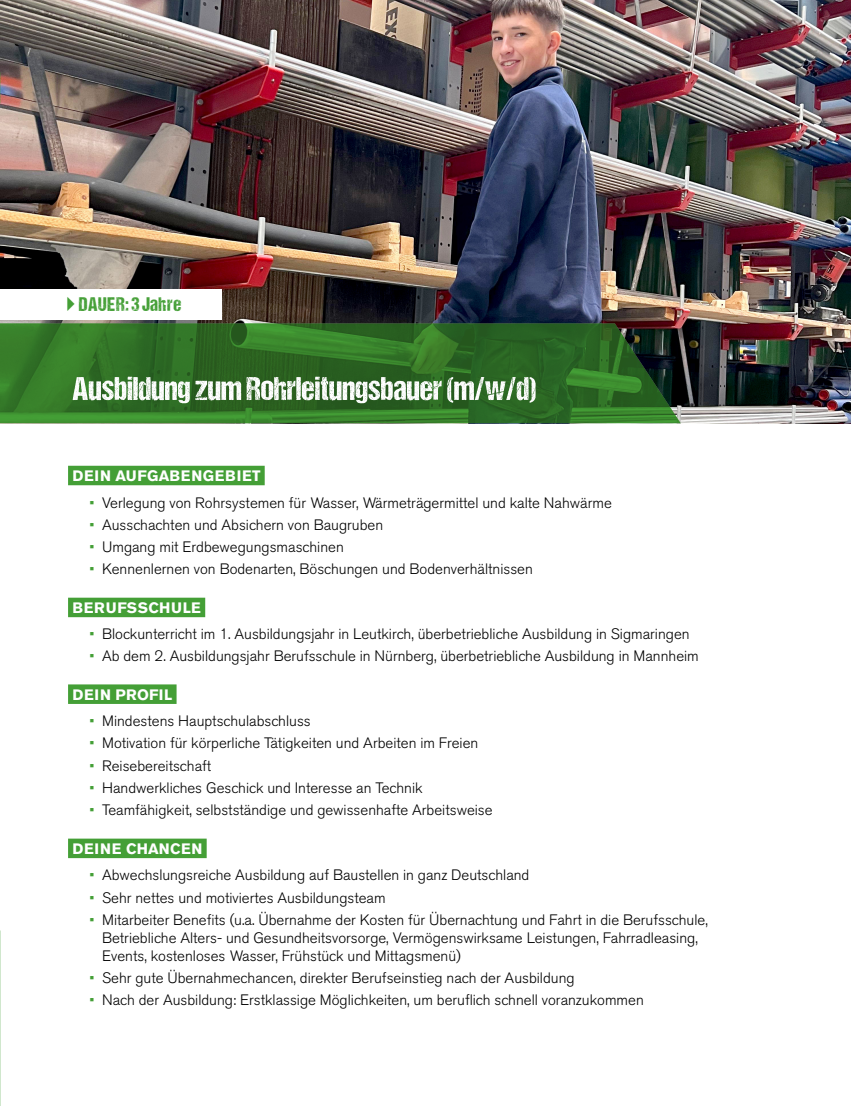
<style>
.page{position:relative;width:851px;height:1106px;background:#fff}
.page>*{position:absolute;margin:0;border:0;box-sizing:border-box;transform-origin:0 0}
.t1{font:19.65px "DCC Ash";letter-spacing:.04em;color:#449f36}
.t2{font:300 15px/18px "Akzidenz Grotesk Pro";color:#000}
.t3{font:700 15px "Akzidenz Grotesk Pro";letter-spacing:.05em;color:#fff}
.s1{color:#449f36}
</style>
<div class="page">
<img style="left:0;top:0;width:850px;height:423px">
<div style="left:68px;top:466px;width:197px;height:19px;background:#449f36"></div>
<div style="left:68px;top:597px;width:137px;height:20px;background:#449f36"></div>
<div style="left:68px;top:684px;width:108px;height:20px;background:#449f36"></div>
<div style="left:68px;top:838px;width:139px;height:20px;background:#449f36"></div>
<svg style="left:0;top:323px;width:680px;height:100px"></svg>
<svg style="left:73px;top:376px;width:462px;height:27px"></svg>
<div style="left:0;top:289px;width:221px;height:30px;background:#fff"></div>
<h1 class="t1" style="left:79px;top:294px;width:104px">DAUER: 3 Jahre</h1>
<p class="t3" style="left:72px;top:466px;width:189px">DEIN AUFGABENGEBIET</p>
<p class="t2" style="left:89px;top:493px;width:524px"><span class="s1">•</span> Verlegung von Rohrsystemen für Wasser, Wärmeträgermittel und kalte Nahwärme</p>
<p class="t2" style="left:89px;top:515px;width:295px"><span class="s1">•</span> Ausschachten und Absichern von Baugruben</p>
<p class="t2" style="left:89px;top:538px;width:256px"><span class="s1">•</span> Umgang mit Erdbewegungsmaschinen</p>
<p class="t2" style="left:89px;top:560px;width:445px"><span class="s1">•</span> Kennenlernen von Bodenarten, Böschungen und Bodenverhältnissen</p>
<p class="t3" style="left:72px;top:598px;width:130px">BERUFSSCHULE</p>
<p class="t2" style="left:89px;top:625px;width:601px"><span class="s1">•</span> Blockunterricht im 1. Ausbildungsjahr in Leutkirch, überbetriebliche Ausbildung in Sigmaringen</p>
<p class="t2" style="left:89px;top:647px;width:611px"><span class="s1">•</span> Ab dem 2. Ausbildungsjahr Berufsschule in Nürnberg, überbetriebliche Ausbildung in Mannheim</p>
<p class="t3" style="left:72px;top:684px;width:101px">DEIN PROFIL</p>
<p class="t2" style="left:89px;top:712px;width:223px"><span class="s1">•</span> Mindestens Hauptschulabschluss</p>
<p class="t2" style="left:89px;top:734px;width:390px"><span class="s1">•</span> Motivation für körperliche Tätigkeiten und Arbeiten im Freien</p>
<p class="t2" style="left:89px;top:756px;width:123px"><span class="s1">•</span> Reisebereitschaft</p>
<p class="t2" style="left:89px;top:778px;width:335px"><span class="s1">•</span> Handwerkliches Geschick und Interesse an Technik</p>
<p class="t2" style="left:89px;top:801px;width:405px"><span class="s1">•</span> Teamfähigkeit, selbstständige und gewissenhafte Arbeitsweise</p>
<p class="t3" style="left:72px;top:838px;width:131px">DEINE CHANCEN</p>
<p class="t2" style="left:89px;top:866px;width:441px"><span class="s1">•</span> Abwechslungsreiche Ausbildung auf Baustellen in ganz Deutschland</p>
<p class="t2" style="left:89px;top:888px;width:298px"><span class="s1">•</span> Sehr nettes und motiviertes Ausbildungsteam</p>
<p class="t2" style="left:102px;top:910px;width:607px;text-indent:-13px"><span class="s1">•</span> Mitarbeiter Benefits (u.a. Übernahme der Kosten für Übernachtung und Fahrt in die Berufsschule,<br>Betriebliche Alters- und Gesundheitsvorsorge, Vermögenswirksame Leistungen, Fahrradleasing,<br>Events, kostenloses Wasser, Frühstück und Mittagsmenü)</p>
<p class="t2" style="left:89px;top:969px;width:486px"><span class="s1">•</span> Sehr gute Übernahmechancen, direkter Berufseinstieg nach der Ausbildung</p>
<p class="t2" style="left:89px;top:991px;width:556px"><span class="s1">•</span> Nach der Ausbildung: Erstklassige Möglichkeiten, um beruflich schnell voranzukommen</p>
</div>
